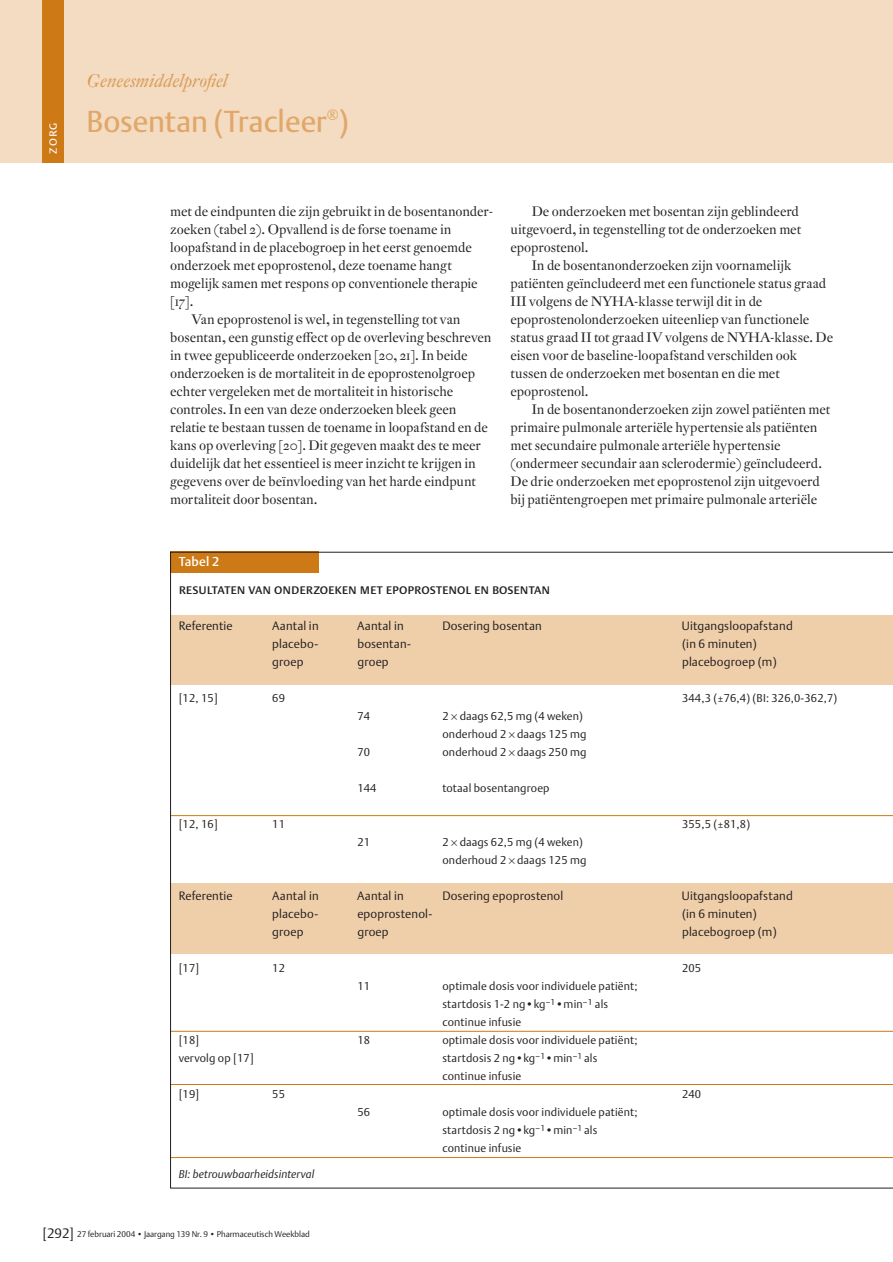
<style>
.page{position:relative;width:893px;height:1262px;background:#fff}
.page>*{position:absolute;margin:0;border:0;box-sizing:border-box;transform-origin:0 0}
.t1{font:30px "DTL Argo T";color:#e0a769}
.t2{font:italic 18px "DTL Fleischmann SD";color:#db9b55}
.t3{font:14.25px "DTL Argo T Caps";letter-spacing:.005em;color:#231f1f}
.t4{font:13.5px/18px "DTL Fleischmann SD";color:#231f1f}
.t5{font:300 13.5px "DTL Argo T Caps";color:#fff}
.t6{font:700 12.75px "DTL Argo TNS";letter-spacing:.01em;color:#fff}
.t7{font:12px "DTL Argo TNS";letter-spacing:.015em;color:#231f1f}
.t8{font:11.25px/18px "DTL Argo TNS";letter-spacing:.015em;color:#231f1f}
.t9{font:italic 11.25px "DTL Argo TNS";letter-spacing:.015em;color:#231f1f}
.t10{font:8.25px "DTL Argo TNS";color:#231f1f}
.s1{font-family:"DTL Fleischmann D Alt"}
.s2{font-size:13.5px}
</style>
<div class="page">
<div style="left:0;top:0;width:892px;height:162px;background:#f3dcc2"></div>
<div style="left:43px;top:0;width:21px;height:162px;background:#cc7916"></div>
<svg style="left:170px;top:552px;width:722px;height:636px"></svg>
<svg style="left:451px;top:714px;width:6px;height:6px"></svg>
<svg style="left:509px;top:732px;width:5px;height:6px"></svg>
<svg style="left:509px;top:750px;width:5px;height:6px"></svg>
<svg style="left:451px;top:840px;width:6px;height:6px"></svg>
<svg style="left:509px;top:858px;width:5px;height:6px"></svg>
<p class="t5" style="left:44px;top:153px;width:32px;rotate:-90deg">zorg</p>
<h2 class="t2" style="left:87px;top:74px;width:142px">Geneesmiddelpro<span class="s1">G</span>el</h2>
<h1 class="t1" style="left:87px;top:109px;width:264px">Bosentan (Tracleer<sup>®</sup>)</h1>
<p class="t4" style="left:170px;top:204px;width:324px">met de eindpunten die zijn gebruikt in de bosentanonder-</p>
<p class="t4" style="left:170px;top:222px;width:283px">zoeken (tabel 2). Opvallend is de forse toename in</p>
<p class="t4" style="left:170px;top:240px;width:303px">loopafstand in de placebogroep in het eerst genoemde</p>
<p class="t4" style="left:170px;top:258px;width:283px">onderzoek met epoprostenol, deze toename hangt</p>
<p class="t4" style="left:170px;top:276px;width:309px">mogelijk samen met respons op conventionele therapie</p>
<p class="t4" style="left:170px;top:294px;width:25px">[17].</p>
<p class="t4" style="left:191px;top:312px;width:270px">Van epoprostenol is wel, in tegenstelling tot van</p>
<p class="t4" style="left:170px;top:330px;width:323px">bosentan, een gunstig e<span class="s1">f</span>ect op de overleving beschreven</p>
<p class="t4" style="left:170px;top:348px;width:299px">in twee gepubliceerde onderzoeken [20, 21]. In beide</p>
<p class="t4" style="left:170px;top:366px;width:306px">onderzoeken is de mortaliteit in de epoprostenolgroep</p>
<p class="t4" style="left:170px;top:384px;width:284px">echter vergeleken met de mortaliteit in historische</p>
<p class="t4" style="left:170px;top:402px;width:288px">controles. In een van deze onderzoeken bleek geen</p>
<p class="t4" style="left:170px;top:420px;width:319px">relatie te bestaan tussen de toename in loopafstand en de</p>
<p class="t4" style="left:170px;top:438px;width:312px">kans op overleving [20]. Dit gegeven maakt des te meer</p>
<p class="t4" style="left:170px;top:456px;width:307px">duidelijk dat het essentieel is meer inzicht te krijgen in</p>
<p class="t4" style="left:170px;top:474px;width:307px">gegevens over de beïnvloeding van het harde eindpunt</p>
<p class="t4" style="left:170px;top:492px;width:149px">mortaliteit door bosentan.</p>
<p class="t4" style="left:510px;top:204px;width:292px;text-indent:21px">De onderzoeken met bosentan zijn geblindeerd uitgevoerd, in tegenstelling tot de onderzoeken met epoprostenol.</p>
<p class="t4" style="left:510px;top:258px;width:324px;text-indent:21px">In de bosentanonderzoeken zijn voornamelijk patiënten geïncludeerd met een functionele status graad III volgens de NYHA-klasse terwijl dit in de epoprostenolonderzoeken uiteenliep van functionele status graad II tot graad IV volgens de NYHA-klasse. De eisen voor de baseline-loopafstand verschilden ook tussen de onderzoeken met bosentan en die met epoprostenol.</p>
<p class="t4" style="left:510px;top:402px;width:321px;text-indent:21px">In de bosentanonderzoeken zijn zowel patiënten met primaire pulmonale arteriële hypertensie als patiënten met secundaire pulmonale arteriële hypertensie (ondermeer secundair aan sclerodermie) geïncludeerd.<br>De drie onderzoeken met epoprostenol zijn uitgevoerd bij patiëntengroepen met primaire pulmonale arteriële</p>
<p class="t6" style="left:179px;top:556px;width:42px">Tabel 2</p>
<p class="t3" style="left:179px;top:581px;width:373px">resultaten van onderzoeken met epoprostenol en bosentan</p>
<p class="t7" style="left:179px;top:621px;width:56px">Referentie</p>
<p class="t7" style="left:272px;top:621px;width:48px">Aantal in</p>
<p class="t7" style="left:357px;top:621px;width:48px">Aantal in</p>
<p class="t7" style="left:442px;top:621px;width:101px">Dosering bosentan</p>
<p class="t7" style="left:682px;top:621px;width:112px">Uitgangsloopafstand</p>
<p class="t7" style="left:272px;top:639px;width:48px">placebo-</p>
<p class="t7" style="left:357px;top:639px;width:55px">bosentan-</p>
<p class="t7" style="left:682px;top:639px;width:76px">(in 6 minuten)</p>
<p class="t7" style="left:272px;top:657px;width:33px">groep</p>
<p class="t7" style="left:357px;top:657px;width:33px">groep</p>
<p class="t7" style="left:682px;top:657px;width:96px">placebogroep (m)</p>
<p class="t8" style="left:179px;top:690px;width:41px">[12, 15]</p>
<p class="t8" style="left:272px;top:690px;width:14px">69</p>
<p class="t8" style="left:682px;top:690px;width:157px">344,3 (±76,4) (BI: 326,0-362,7)</p>
<p class="t8" style="left:357px;top:708px;width:14px">74</p>
<p class="t8" style="left:442px;top:708px;width:145px">2 daags 62,5 mg (4 weken) onderhoud 2 daags 125 mg</p>
<p class="t8" style="left:357px;top:744px;width:14px">70</p>
<p class="t8" style="left:442px;top:744px;width:145px">onderhoud 2 daags 250 mg</p>
<p class="t8" style="left:357px;top:780px;width:21px">144</p>
<p class="t8" style="left:442px;top:780px;width:109px">totaal bosentangroep</p>
<p class="t8" style="left:179px;top:816px;width:41px">[12, 16]</p>
<p class="t8" style="left:272px;top:816px;width:14px">11</p>
<p class="t8" style="left:682px;top:816px;width:70px">355,5 (±81,8)</p>
<p class="t8" style="left:357px;top:834px;width:14px">21</p>
<p class="t8" style="left:442px;top:834px;width:145px">2 daags 62,5 mg (4 weken) onderhoud 2 daags 125 mg</p>
<p class="t7" style="left:179px;top:891px;width:56px">Referentie</p>
<p class="t7" style="left:272px;top:891px;width:48px">Aantal in</p>
<p class="t7" style="left:357px;top:891px;width:48px">Aantal in</p>
<p class="t7" style="left:442px;top:891px;width:123px">Dosering epoprostenol</p>
<p class="t7" style="left:682px;top:891px;width:112px">Uitgangsloopafstand</p>
<p class="t7" style="left:272px;top:909px;width:48px">placebo-</p>
<p class="t7" style="left:357px;top:909px;width:76px">epoprostenol-</p>
<p class="t7" style="left:682px;top:909px;width:76px">(in 6 minuten)</p>
<p class="t7" style="left:272px;top:927px;width:33px">groep</p>
<p class="t7" style="left:357px;top:927px;width:33px">groep</p>
<p class="t7" style="left:682px;top:927px;width:96px">placebogroep (m)</p>
<p class="t8" style="left:179px;top:960px;width:22px">[17]</p>
<p class="t8" style="left:272px;top:960px;width:14px">12</p>
<p class="t8" style="left:682px;top:960px;width:21px">205</p>
<p class="t8" style="left:357px;top:978px;width:14px">11</p>
<p class="t8" style="left:442px;top:978px;width:197px">optimale dosis voor individuele patiënt; startdosis 1-2 ng•kg<sup>–1</sup>•min<sup>–1</sup> als continue infusie</p>
<p class="t8" style="left:179px;top:1032px;width:22px">[18]</p>
<p class="t8" style="left:357px;top:1032px;width:14px">18</p>
<p class="t8" style="left:442px;top:1032px;width:197px">optimale dosis voor individuele patiënt;</p>
<p class="t8" style="left:179px;top:1050px;width:77px">vervolg op [17]</p>
<p class="t8" style="left:442px;top:1050px;width:156px">startdosis 2 ng•kg<sup>–1</sup>•min<sup>–1</sup> als continue infusie</p>
<p class="t8" style="left:179px;top:1086px;width:22px">[19]</p>
<p class="t8" style="left:272px;top:1086px;width:14px">55</p>
<p class="t8" style="left:682px;top:1086px;width:21px">240</p>
<p class="t8" style="left:357px;top:1104px;width:14px">56</p>
<p class="t8" style="left:442px;top:1104px;width:197px">optimale dosis voor individuele patiënt; startdosis 2 ng•kg<sup>–1</sup>•min<sup>–1</sup> als continue infusie</p>
<p class="t9" style="left:179px;top:1169px;width:137px">BI: betrouwbaarheidsinterval</p>
<p class="t10" style="left:43px;top:1231px;width:269px"><span class="s2">[292]</span> 27 februari 2004 • Jaargang 139 Nr. 9 • Pharmaceutisch Weekblad</p>
</div>
